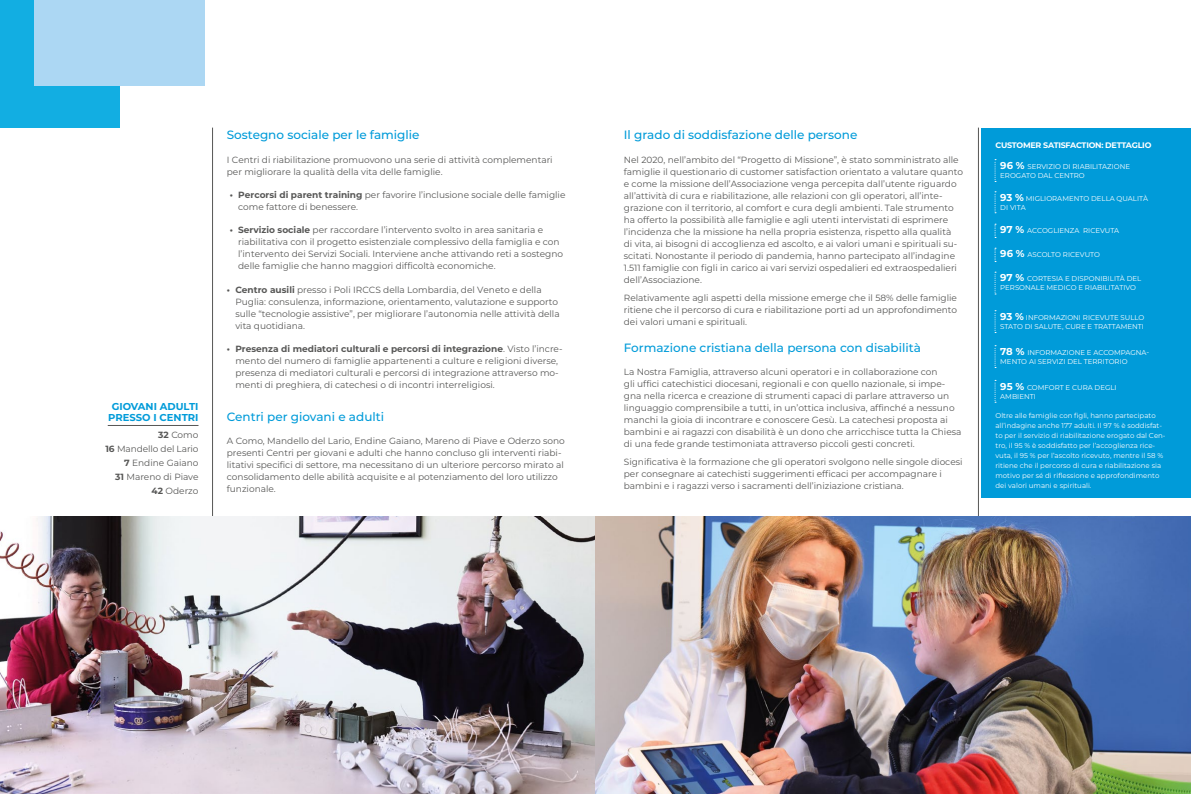
<style>
.page{position:relative;width:1191px;height:794px;background:#fff}
.page>*{position:absolute;margin:0;border:0;box-sizing:border-box;transform-origin:0 0}
.t1{font:500 12px "Montserrat";color:#009bd9}
.t2{font:700 10px/11px "Montserrat";color:#009bd9;text-align:center}
.t3{font:9px/12px "Montserrat";color:#575756}
.t4{font:700 8px "Montserrat";letter-spacing:-.03em;color:#fff}
.t5{font:7px/10px "Montserrat";color:#fff}
.s1{font-weight:700}
.s2{font-weight:700;font-size:10px}
</style>
<div class="page">
<hr style="left:212px;top:128px;width:1px;height:595px;background:#575756">
<hr style="left:978px;top:128px;width:1px;height:595px;background:#575756">
<hr style="left:108px;top:425px;width:90px;height:1px;background:#575756">
<img style="left:0;top:516px;width:1191px;height:278px">
<div style="left:981px;top:128px;width:210px;height:369px;background:#009bd9"></div>
<svg style="left:994px;top:159px;width:2px;height:23px"></svg>
<svg style="left:994px;top:191px;width:2px;height:22px"></svg>
<svg style="left:994px;top:224px;width:2px;height:14px"></svg>
<svg style="left:994px;top:272px;width:2px;height:22px"></svg>
<svg style="left:994px;top:310px;width:2px;height:23px"></svg>
<svg style="left:994px;top:345px;width:2px;height:23px"></svg>
<svg style="left:994px;top:248px;width:2px;height:14px"></svg>
<svg style="left:994px;top:380px;width:2px;height:23px"></svg>
<div style="left:0;top:0;width:119px;height:128px;background:#12aee2"></div>
<div style="left:34px;top:0;width:170px;height:85px;background:#acd7f3"></div>
<p class="t2" style="left:108px;top:401px;width:92px">GIOVANI ADULTI<br>PRESSO I CENTRI</p>
<p class="t3" style="left:105px;top:428px;width:95px;line-height:14px;text-align:right"><span class="s1">32</span> Como<br><span class="s1">16</span> Mandello del Lario<br><span class="s1">7</span> Endine Gaiano<br><span class="s1">31</span> Mareno di Piave<br><span class="s1">42</span> Oderzo</p>
<h1 class="t1" style="left:227px;top:127px;width:194px">Sostegno sociale per le famiglie</h1>
<p class="t3" style="left:227px;top:153px;width:327px">I Centri di riabilitazione promuovono una serie di attività complementari per migliorare la qualità della vita delle famiglie.</p>
<p class="t3" style="left:238px;top:188px;width:329px;text-indent:-9px"><span class="s1">• Percorsi di parent training</span> per favorire l’inclusione sociale delle famiglie come fattore di benessere.</p>
<p class="t3" style="left:238px;top:224px;width:326px;text-indent:-9px"><span class="s1">• Servizio sociale</span> per raccordare l’intervento svolto in area sanitaria e riabilitativa con il progetto esistenziale complessivo della famiglia e con l’intervento dei Servizi Sociali. Interviene anche attivando reti a sostegno delle famiglie che hanno maggiori difficoltà economiche.</p>
<p class="t3" style="left:235px;top:283px;width:326px;text-indent:-9px"><span class="s1">• Centro ausili</span> presso i Poli IRCCS della Lombardia, del Veneto e della Puglia: consulenza, informazione, orientamento, valutazione e supporto sulle “tecnologie assistive”, per migliorare l’autonomia nelle attività della vita quotidiana.</p>
<p class="t3" style="left:235px;top:342px;width:329px;text-indent:-9px"><span class="s1">• Presenza di mediatori culturali e percorsi di integrazione</span>. Visto l’incre&shy;mento del numero di famiglie appartenenti a culture e religioni diverse, presenza di mediatori culturali e percorsi di integrazione attraverso mo&shy;menti di preghiera, di catechesi o di incontri interreligiosi.</p>
<h1 class="t1" style="left:227px;top:408px;width:159px">Centri per giovani e adulti</h1>
<p class="t3" style="left:227px;top:435px;width:339px">A Como, Mandello del Lario, Endine Gaiano, Mareno di Piave e Oderzo sono presenti Centri per giovani e adulti che hanno concluso gli interventi riabi&shy;litativi specifici di settore, ma necessitano di un ulteriore percorso mirato al consolidamento delle abilità acquisite e al potenziamento del loro utilizzo funzionale.</p>
<h1 class="t1" style="left:624px;top:127px;width:235px">Il grado di soddisfazione delle persone</h1>
<p class="t3" style="left:624px;top:153px;width:341px">Nel 2020, nell’ambito del “Progetto di Missione”, è stato somministrato alle famiglie il questionario di customer satisfaction orientato a valutare quanto e come la missione dell’Associazione venga percepita dall’utente riguardo all’attività di cura e riabilitazione, alle relazioni con gli operatori, all’inte&shy;grazione con il territorio, al comfort e cura degli ambienti. Tale strumento ha offerto la possibilità alle famiglie e agli utenti intervistati di esprimere l’incidenza che la missione ha nella propria esistenza, rispetto alla qualità<br>di vita, ai bisogni di accoglienza ed ascolto, e ai valori umani e spirituali su&shy;scitati. Nonostante il periodo di pandemia, hanno partecipato all’indagine 1.511 famiglie con figli in carico ai vari servizi ospedalieri ed extraospedalieri dell’Associazione.</p>
<p class="t3" style="left:624px;top:291px;width:335px;text-align:justify">Relativamente agli aspetti della missione emerge che il 58% delle famiglie ritiene che il percorso di cura e riabilitazione porti ad un approfondimento dei valori umani e spirituali.</p>
<h1 class="t1" style="left:624px;top:339px;width:298px">Formazione cristiana della persona con disabilità</h1>
<p class="t3" style="left:624px;top:366px;width:339px">La Nostra Famiglia, attraverso alcuni operatori e in collaborazione con<br>gli uffici catechistici diocesani, regionali e con quello nazionale, si impe&shy;gna nella ricerca e creazione di strumenti capaci di parlare attraverso un linguaggio comprensibile a tutti, in un’ottica inclusiva, affinché a nessuno manchi la gioia di incontrare e conoscere Gesù. La catechesi proposta ai bambini e ai ragazzi con disabilità è un dono che arricchisce tutta la Chiesa di una fede grande testimoniata attraverso piccoli gesti concreti.</p>
<p class="t3" style="left:624px;top:456px;width:340px">Significativa è la formazione che gli operatori svolgono nelle singole diocesi per consegnare ai catechisti suggerimenti efficaci per accompagnare i bambini e i ragazzi verso i sacramenti dell’iniziazione cristiana.</p>
<p class="t4" style="left:995px;top:139px;width:157px">CUSTOMER SATISFACTION: DETTAGLIO</p>
<p class="t5" style="left:1000px;top:162px;width:131px;line-height:9px"><span class="s2">96 %</span> SERVIZIO DI RIABILITAZIONE<br>EROGATO DAL CENTRO</p>
<p class="t5" style="left:1000px;top:194px;width:149px;line-height:9px"><span class="s2">93 %</span> MIGLIORAMENTO DELLA QUALITÀ<br>DI VITA</p>
<p class="t5" style="left:1000px;top:225px;width:120px"><span class="s2">97 %</span> ACCOGLIENZA RICEVUTA</p>
<p class="t5" style="left:1000px;top:249px;width:101px"><span class="s2">96 %</span> ASCOLTO RICEVUTO</p>
<p class="t5" style="left:1000px;top:274px;width:142px;line-height:9px"><span class="s2">97 %</span> CORTESIA E DISPONIBILITÀ DEL<br>PERSONALE MEDICO E RIABILITATIVO</p>
<p class="t5" style="left:1000px;top:312px;width:146px;line-height:9px"><span class="s2">93 %</span> INFORMAZIONI RICEVUTE SULLO<br>STATO DI SALUTE, CURE E TRATTAMENTI</p>
<p class="t5" style="left:1000px;top:347px;width:150px;line-height:9px"><span class="s2">78 %</span> INFORMAZIONE E ACCOMPAGNA-<br>MENTO AI SERVIZI DEL TERRITORIO</p>
<p class="t5" style="left:1000px;top:382px;width:118px;line-height:9px"><span class="s2">95 %</span> COMFORT E CURA DEGLI<br>AMBIENTI</p>
<p class="t5" style="left:995px;top:410px;width:172px">Oltre alle famiglie con figli, hanno partecipato all’indagine anche 177 adulti. Il 97 % è soddisfat&shy;to per il servizio di riabilitazione erogato dal Cen&shy;tro, il 95 % è soddisfatto per l’accoglienza rice&shy;vuta, il 95 % per l’ascolto ricevuto, mentre il 58 % ritiene che il percorso di cura e riabilitazione sia motivo per sé di riflessione e approfondimento dei valori umani e spirituali.</p>
</div>
